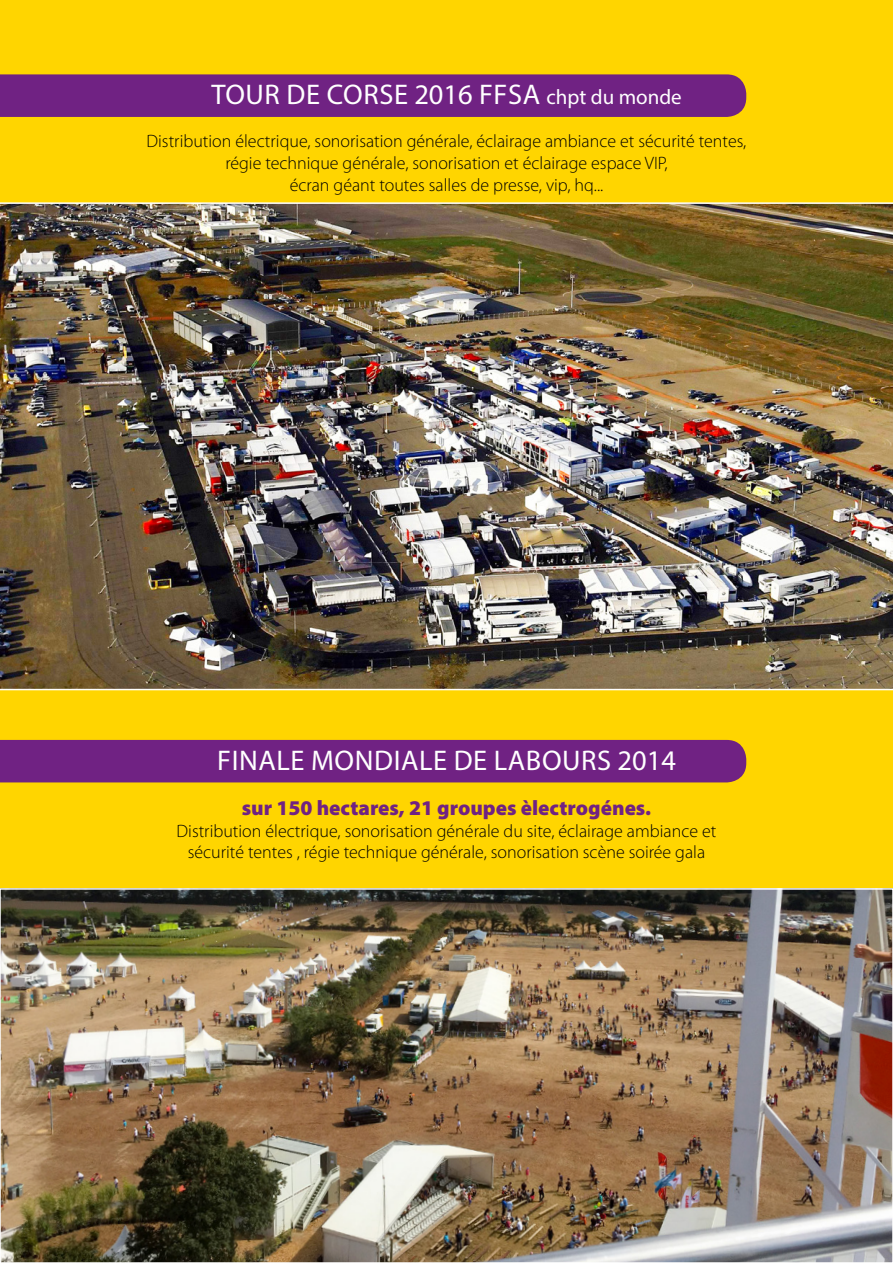
<style>
.page{position:relative;width:893px;height:1263px;background:#ffd500}
.page>*{position:absolute;margin:0;border:0;box-sizing:border-box;transform-origin:0 0}
.t1{font:28.5px "Myriad Pro";letter-spacing:.02em;color:#fff}
.t2{font:900 21px "Myriad Pro";color:#702283}
.t3{font:300 18px/21.6px "Myriad Pro";color:#000;text-align:center}
.s1{font-size:21px}
</style>
<div class="page">
<div style="left:0;top:74px;width:746px;height:43px;background:#702283"></div>
<div style="left:0;top:740px;width:746px;height:42px;background:#702283"></div>
<img style="left:0;top:202px;width:893px;height:488px">
<img style="left:3px;top:891px;width:887px;height:369px">
<div style="left:0;top:888px;width:893px;height:375px;border:2px solid #fff"></div>
<h1 class="t1" style="left:211px;top:77px;width:472px">TOUR DE CORSE 2016 FFSA <span class="s1">chpt du monde</span></h1>
<p class="t3" style="left:147px;top:130px;width:601px">Distribution électrique, sonorisation générale, éclairage ambiance et sécurité tentes, régie technique générale, sonorisation et éclairage espace VIP,<br>écran géant toutes salles de presse, vip, hq...</p>
<h1 class="t1" style="left:217px;top:743px;width:460px">FINALE MONDIALE DE LABOURS 2014</h1>
<p class="t2" style="left:242px;top:794px;width:411px">sur 150 hectares, 21 groupes èlectrogénes.</p>
<p class="t3" style="left:177px;top:820px;width:541px">Distribution électrique, sonorisation générale du site, éclairage ambiance et sécurité tentes , régie technique générale, sonorisation scène soirée gala</p>
</div>
